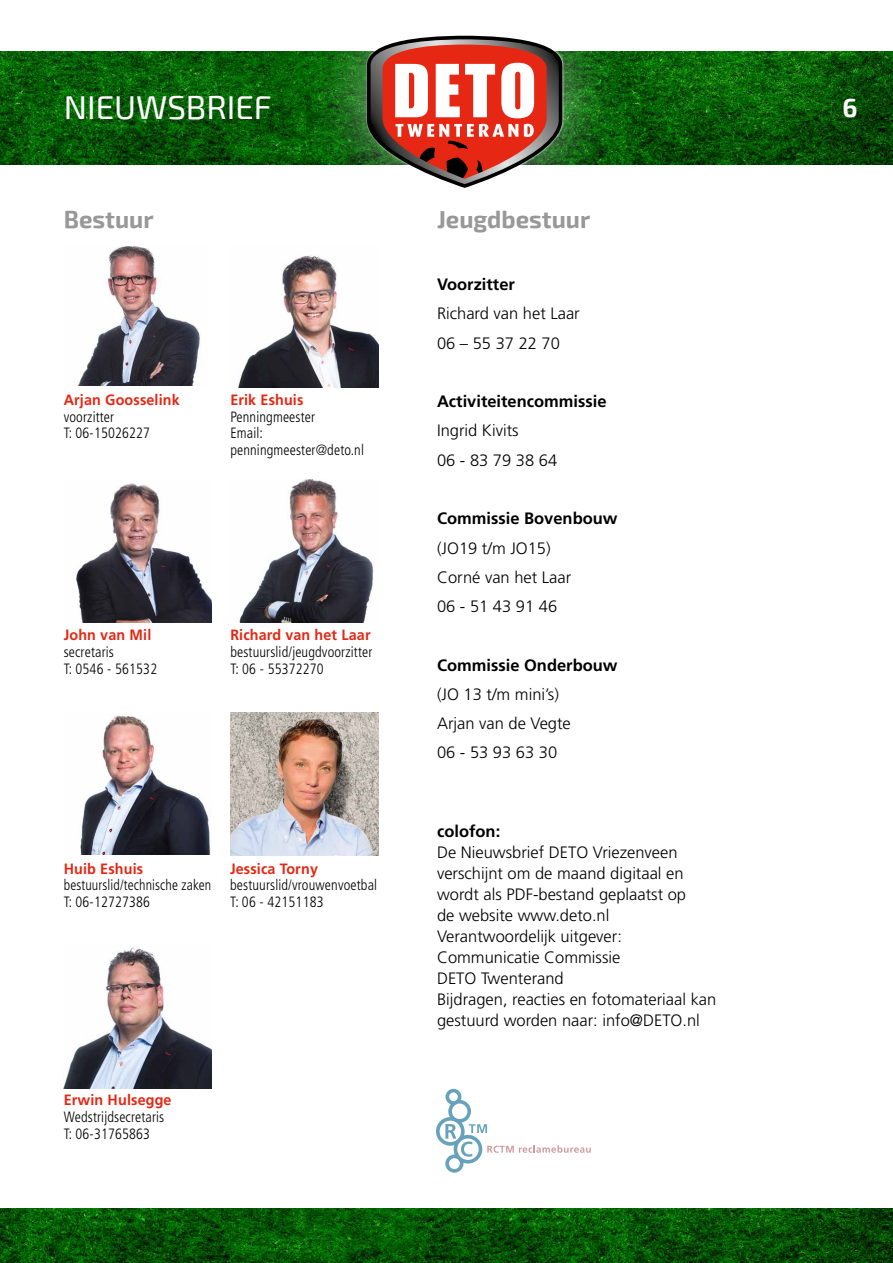
<style>
.page{position:relative;width:893px;height:1263px;background:#fff}
.page>*{position:absolute;margin:0;border:0;box-sizing:border-box;transform-origin:0 0}
.t1{font:33px "Exo 2";color:#fff}
.t2{font:700 25.5px "Exo 2";color:#fff}
.t3{font:700 24px "Exo 2";color:#999898}
.t4{font:300 16.5px/21px "Frutiger LT Std";color:#000}
.t5{font:700 16.5px "Frutiger LT Std";color:#000}
.t6{font:300 condensed 14.85px/16.8px "Frutiger LT Std";letter-spacing:.01em;color:#000;scale:.96 1}
.t7{font:700 14.85px "Frutiger LT Std";letter-spacing:.01em;color:#e52713;scale:.96 1}
.t8{font:300 condensed 14.85px/16.8px "Frutiger LT Std";letter-spacing:.01em;color:#000;scale:.93 1}
</style>
<div class="page">
<img style="left:0;top:51px;width:893px;height:114px">
<img style="left:0;top:1209px;width:893px;height:54px">
<div style="left:304px;top:0;width:321px;height:247px;background:#fff;opacity:.52"></div>
<svg style="left:366px;top:35px;width:197px;height:153px"></svg>
<img style="left:78px;top:246px;width:122px;height:139px">
<img style="left:238px;top:245px;width:140px;height:142px">
<img style="left:76px;top:483px;width:136px;height:139px">
<img style="left:239px;top:480px;width:135px;height:142px">
<img style="left:230px;top:713px;width:148px;height:142px">
<img style="left:64px;top:947px;width:148px;height:142px">
<img style="left:80px;top:715px;width:131px;height:140px">
<svg style="left:436px;top:1089px;width:155px;height:84px"></svg>
<h1 class="t1" style="left:64px;top:88px;width:209px">NIEUWSBRIEF</h1>
<h2 class="t2" style="left:842px;top:93px;width:16px">6</h2>
<h3 class="t3" style="left:64px;top:205px;width:91px">Bestuur</h3>
<p class="t7" style="left:64px;top:391px;width:122px">Arjan Goosselink</p>
<p class="t6" style="left:64px;top:408px;width:91px">voorzitter<br>T: 06-15026227</p>
<p class="t7" style="left:230px;top:391px;width:78px">Erik Eshuis</p>
<p class="t6" style="left:230px;top:408px;width:141px">Penningmeester<br>Email: penningmeester@deto.nl</p>
<p class="t7" style="left:64px;top:626px;width:93px">John van Mil</p>
<p class="t6" style="left:64px;top:643px;width:99px">secretaris<br>T: 0546 - 561532</p>
<p class="t7" style="left:230px;top:626px;width:148px">Richard van het Laar</p>
<p class="t6" style="left:230px;top:643px;width:149px">bestuurslid/jeugdvoorzitter<br>T: 06 - 55372270</p>
<p class="t7" style="left:64px;top:860px;width:84px">Huib Eshuis</p>
<p class="t8" style="left:64px;top:877px;width:160px">bestuurslid/technische zaken<br>T: 06-12727386</p>
<p class="t7" style="left:230px;top:860px;width:93px">Jessica Torny</p>
<p class="t6" style="left:230px;top:877px;width:155px">bestuurslid/vrouwenvoetbal<br>T: 06 - 42151183</p>
<p class="t7" style="left:64px;top:1091px;width:114px">Erwin Hulsegge</p>
<p class="t6" style="left:64px;top:1109px;width:106px">Wedstrijdsecretaris<br>T: 06-31765863</p>
<h3 class="t3" style="left:437px;top:205px;width:155px">Jeugdbestuur</h3>
<p class="t5" style="left:437px;top:275px;width:79px">Voorzitter</p>
<p class="t4" style="left:437px;top:299px;width:144px;line-height:29.2px">Richard van het Laar<br>06 – 55 37 22 70</p>
<p class="t5" style="left:437px;top:392px;width:171px">Activiteitencommissie</p>
<p class="t4" style="left:437px;top:416px;width:122px;line-height:29.2px">Ingrid Kivits<br>06 - 83 79 38 64</p>
<p class="t5" style="left:437px;top:509px;width:182px">Commissie Bovenbouw</p>
<p class="t4" style="left:437px;top:533px;width:136px;line-height:29.2px">(JO19 t/m JO15)<br>Corné van het Laar<br>06 - 51 43 91 46</p>
<p class="t5" style="left:437px;top:655px;width:182px">Commissie Onderbouw</p>
<p class="t4" style="left:437px;top:680px;width:135px;line-height:29.2px">(JO 13 t/m mini’s)<br>Arjan van de Vegte<br>06 - 53 93 63 30</p>
<p class="t5" style="left:437px;top:821px;width:65px">colofon:</p>
<p class="t4" style="left:437px;top:842px;width:281px">De Nieuwsbrief DETO Vriezenveen verschijnt om de maand digitaal en wordt als PDF-bestand geplaatst op<br>de website www.deto.nl<br>Verantwoordelijk uitgever:<br>Communicatie Commissie<br>DETO Twenterand<br>Bijdragen, reacties en fotomateriaal kan gestuurd worden naar: info@DETO.nl</p>
</div>
